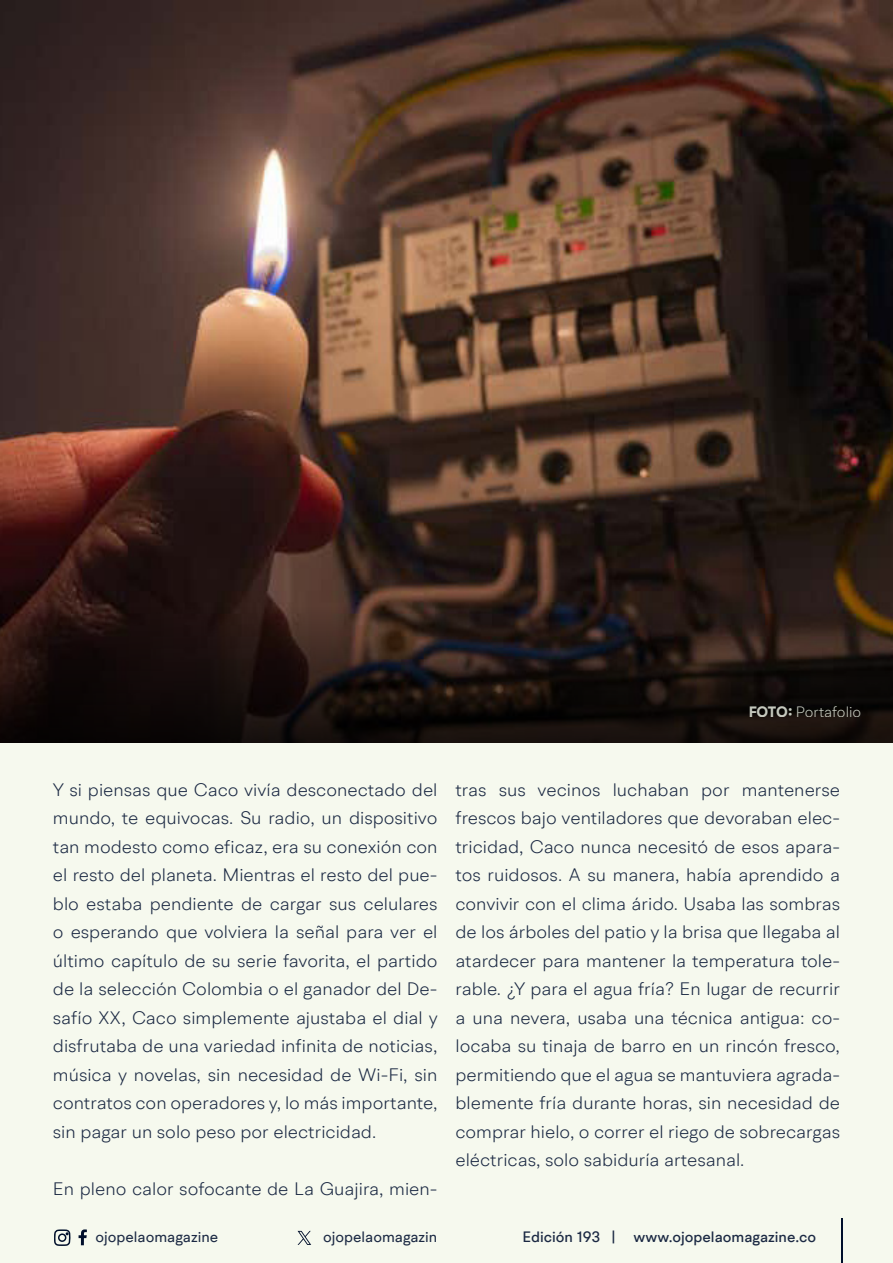
<style>
.page{position:relative;width:893px;height:1263px;background:#f6f9ee}
.page>*{position:absolute;margin:0;border:0;box-sizing:border-box;transform-origin:0 0}
.t1{font:300 18px/28.5px "BR Hendrix";color:#1b2943;text-align:justify}
.t2{font:500 15px "BR Hendrix";color:#1b2943}
.t3{font:15px "BR Hendrix";color:#1b2943}
.t4{font:300 15px "BR Hendrix";color:#f5faed}
.s1{font-weight:700}
</style>
<div class="page">
<svg style="left:79px;top:1229px;width:8px;height:16px"></svg>
<svg style="left:54px;top:1229px;width:17px;height:17px"></svg>
<hr style="left:841px;top:1219px;width:1px;height:44px;background:#000f2b">
<svg style="left:298px;top:1231px;width:13px;height:14px"></svg>
<img style="left:0;top:0;width:893px;height:606px">
<svg style="left:0;top:606px;width:893px;height:137px;background:#1c120f"></svg>
<p class="t4" style="left:748px;top:702px;width:114px"><span class="s1">FOTO:</span> Portafolio</p>
<p class="t1" style="left:53px;top:775px;width:386px">Y si piensas que Caco vivía desconectado del mundo, te equivocas. Su radio, un dispositivo tan modesto como eficaz, era su conexión con el resto del planeta. Mientras el resto del pue&shy;blo estaba pendiente de cargar sus celulares o esperando que volviera la señal para ver el último capítulo de su serie favorita, el partido de la selección Colombia o el ganador del De&shy;safío XX, Caco simplemente ajustaba el dial y disfrutaba de una variedad infinita de noticias, música y novelas, sin necesidad de Wi-Fi, sin contratos con operadores y, lo más importante, sin pagar un solo peso por electricidad.</p>
<p class="t1" style="left:53px;top:1174px;width:386px">En pleno calor sofocante de La Guajira, mien-</p>
<p class="t1" style="left:455px;top:775px;width:386px">tras sus vecinos luchaban por mantenerse frescos bajo ventiladores que devoraban elec&shy;tricidad, Caco nunca necesitó de esos apara&shy;tos ruidosos. A su manera, había aprendido a convivir con el clima árido. Usaba las sombras de los árboles del patio y la brisa que llegaba al atardecer para mantener la temperatura tole&shy;rable. ¿Y para el agua fría? En lugar de recurrir a una nevera, usaba una técnica antigua: co&shy;locaba su tinaja de barro en un rincón fresco, permitiendo que el agua se mantuviera agrada&shy;blemente fría durante horas, sin necesidad de comprar hielo, o correr el riego de sobrecargas eléctricas, solo sabiduría artesanal.</p>
<p class="t3" style="left:96px;top:1227px;width:124px">ojopelaomagazine</p>
<p class="t3" style="left:323px;top:1227px;width:116px">ojopelaomagazin</p>
<p class="t2" style="left:522px;top:1227px;width:295px">Edición 193 | www.ojopelaomagazine.co</p>
</div>
